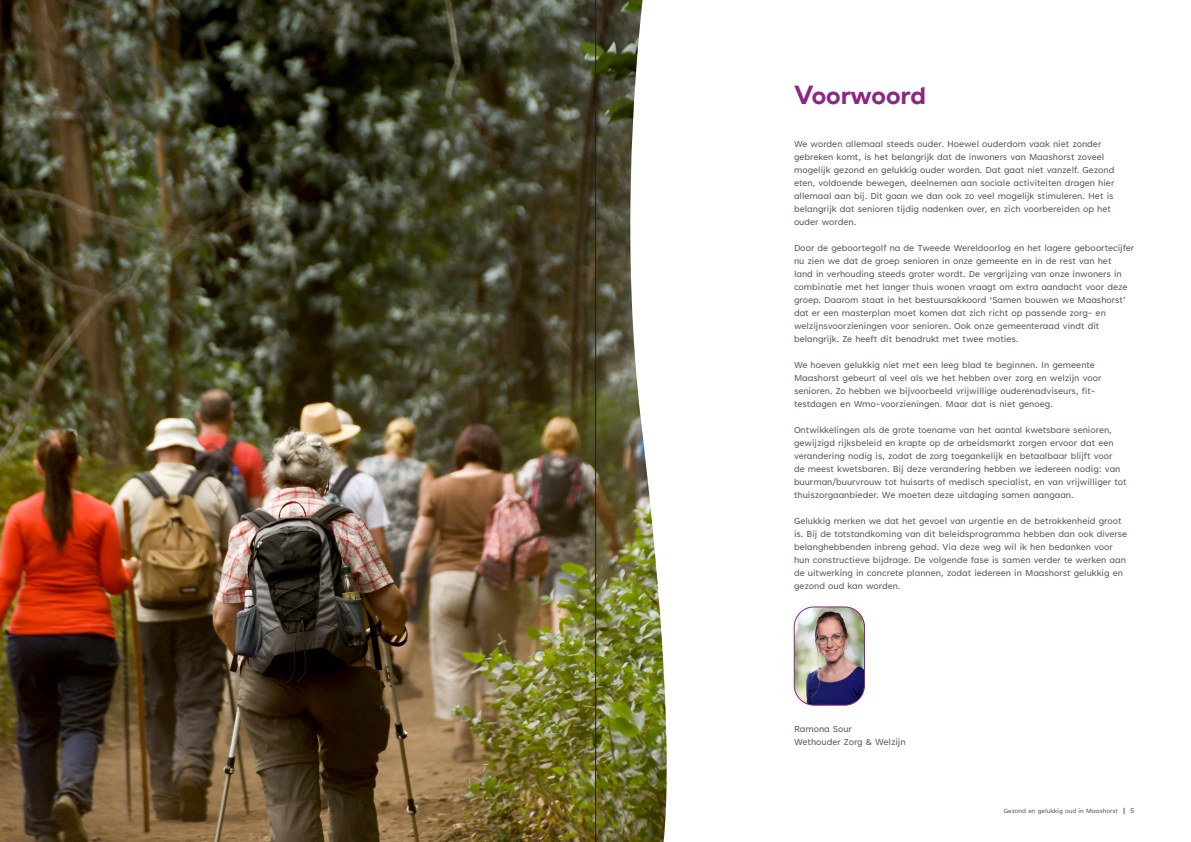
<style>
.page{position:relative;width:1191px;height:842px;background:#fff}
.page>*{position:absolute;margin:0;border:0;box-sizing:border-box;transform-origin:0 0}
.t1{font:700 25px "Horstenslenk";color:#8a2885}
.t2{font:10px/13px "Tenorite";color:#5f5552}
.t3{font:7px "Tenorite";color:#5f5552}
.s1{font-weight:700;font-size:8px;color:#8a2885}
.s2{font-size:8px}
</style>
<div class="page">
<img style="left:794px;top:607px;width:70px;height:98px">
<div style="left:794px;top:607px;width:70px;height:98px;border:1px solid #8a2885;border-radius:20px"></div>
<img style="left:0;top:0;width:667px;height:842px">
<hr style="left:595px;top:0;width:1px;height:842px;background:#231f20">
<p class="t1" style="left:794px;top:82px;width:134px">Voorwoord</p>
<p class="t2" style="left:794px;top:138px;width:322px">We worden allemaal steeds ouder. Hoewel ouderdom vaak niet zonder gebreken komt, is het belangrijk dat de inwoners van Maashorst zoveel mogelijk gezond en gelukkig ouder worden. Dat gaat niet vanzelf. Gezond eten, voldoende bewegen, deelnemen aan sociale activiteiten dragen hier allemaal aan bij. Dit gaan we dan ook zo veel mogelijk stimuleren. Het is belangrijk dat senioren tijdig nadenken over, en zich voorbereiden op het ouder worden.</p>
<p class="t2" style="left:794px;top:242px;width:342px">Door de geboortegolf na de Tweede Wereldoorlog en het lagere geboortecijfer nu zien we dat de groep senioren in onze gemeente en in de rest van het<br>land in verhouding steeds groter wordt. De vergrijzing van onze inwoners in combinatie met het langer thuis wonen vraagt om extra aandacht voor deze groep. Daarom staat in het bestuursakkoord ‘Samen bouwen we Maashorst’ dat er een masterplan moet komen dat zich richt op passende zorg- en welzijnsvoorzieningen voor senioren. Ook onze gemeenteraad vindt dit belangrijk. Ze heeft dit benadrukt met twee moties.</p>
<p class="t2" style="left:794px;top:359px;width:309px">We hoeven gelukkig niet met een leeg blad te beginnen. In gemeente Maashorst gebeurt al veel als we het hebben over zorg en welzijn voor senioren. Zo hebben we bijvoorbeeld vrijwillige ouderenadviseurs, fit&shy;testdagen en Wmo-voorzieningen. Maar dat is niet genoeg.</p>
<p class="t2" style="left:794px;top:424px;width:334px">Ontwikkelingen als de grote toename van het aantal kwetsbare senioren, gewijzigd rijksbeleid en krapte op de arbeidsmarkt zorgen ervoor dat een verandering nodig is, zodat de zorg toegankelijk en betaalbaar blijft voor<br>de meest kwetsbaren. Bij deze verandering hebben we iedereen nodig: van buurman/buurvrouw tot huisarts of medisch specialist, en van vrijwilliger tot thuiszorgaanbieder. We moeten deze uitdaging samen aangaan.</p>
<p class="t2" style="left:794px;top:515px;width:335px">Gelukkig merken we dat het gevoel van urgentie en de betrokkenheid groot is. Bij de totstandkoming van dit beleidsprogramma hebben dan ook diverse belanghebbenden inbreng gehad. Via deze weg wil ik hen bedanken voor hun constructieve bijdrage. De volgende fase is samen verder te werken aan de uitwerking in concrete plannen, zodat iedereen in Maashorst gelukkig en gezond oud kan worden.</p>
<p class="t2" style="left:794px;top:723px;width:60px">Ramona Sour</p>
<p class="t2" style="left:794px;top:736px;width:113px">Wethouder Zorg &amp; Welzijn</p>
<p class="t3" style="left:1003px;top:807px;width:132px">Gezond en gelukkig oud in Maashorst <span class="s1">|</span> <span class="s2">5</span></p>
</div>
